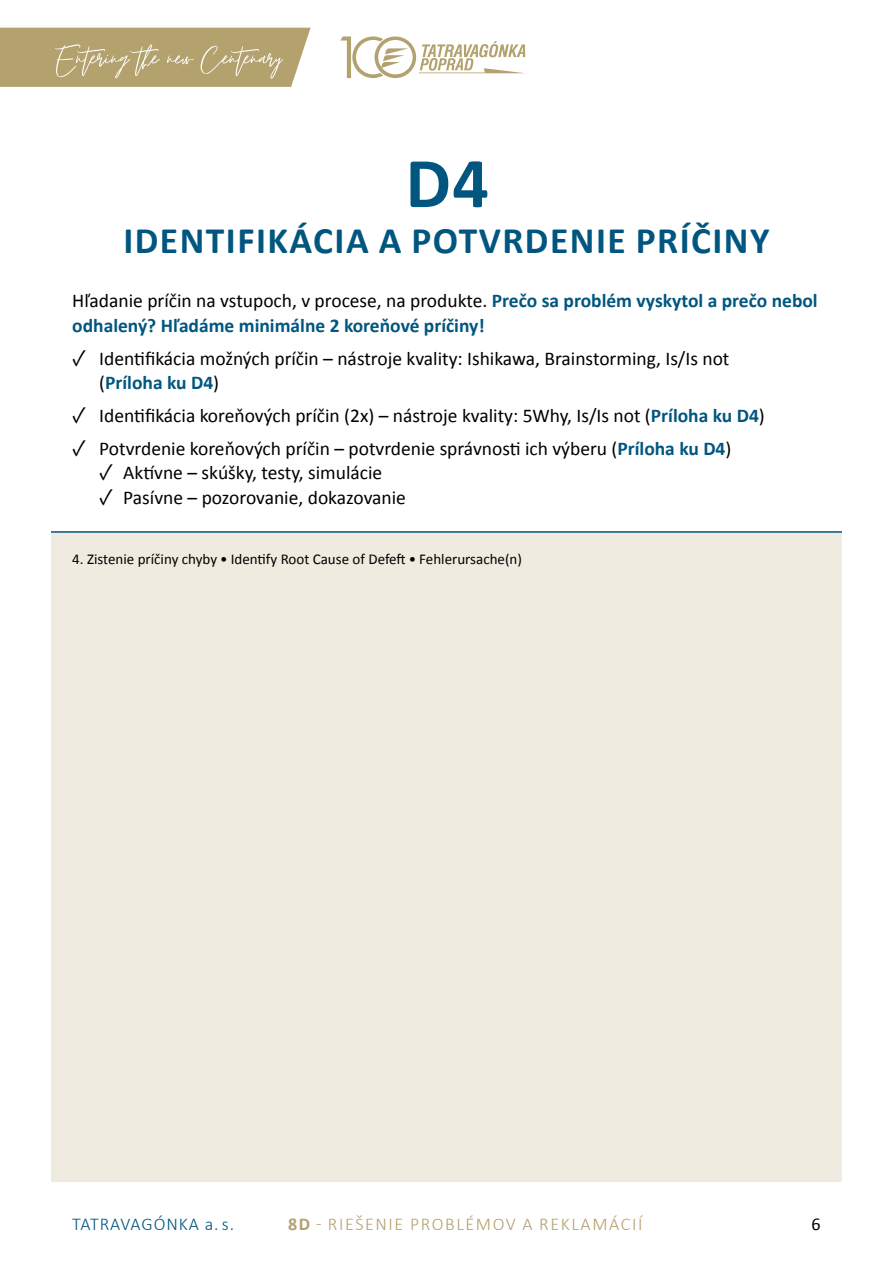
<style>
.page{position:relative;width:893px;height:1263px;background:#fff}
.page>*{position:absolute;margin:0;border:0;box-sizing:border-box;transform-origin:0 0}
.t1{font:700 72px "Calibri";color:#00567f}
.t2{font:700 37.5px "Calibri";letter-spacing:.04em;color:#00567f}
.t3{font:19.5px/24.5px "Calibri";color:#000}
.t4{font:700 19.5px/24.5px "Calibri";color:#00567f}
.t5{font:300 18px "Calibri";letter-spacing:.09em;color:#b3a16e}
.t6{font:300 18px "Calibri";letter-spacing:.05em;color:#00567f}
.t7{font:18px "Calibri";color:#000}
.t8{font:15px "Calibri";color:#000}
.s1{font-weight:400;color:#000}
.s2{font-family:"Acumin Pro"}
.s3{font-weight:700;color:#00567f}
.s4{font-weight:700}
</style>
<div class="page">
<svg style="left:340px;top:36px;width:186px;height:42px"></svg>
<svg style="left:0;top:28px;width:311px;height:59px;background:#b8a879"></svg>
<div style="left:51px;top:532px;width:791px;height:649px;background:#efebe1"></div>
<hr style="left:51px;top:531px;width:791px;height:2px;background:#00567f">
<h1 class="t1" style="left:406px;top:132px;width:85px">D4</h1>
<h2 class="t2" style="left:123px;top:214px;width:648px">IDENTIFIKÁCIA A POTVRDENIE PRÍČINY</h2>
<p class="t4" style="left:72px;top:288px;width:747px"><span class="s1">Hľadanie príčin na vstupoch, v procese, na produkte.</span> Prečo sa problém vyskytol a prečo nebol odhalený? Hľadáme minimálne 2 koreňové príčiny!</p>
<p class="t3" style="left:99px;top:345px;width:632px;text-indent:-27px"><span class="s2">✓</span> Identifikácia možných príčin – nástroje kvality: Ishikawa, Brainstorming, Is/Is not (<span class="s3">Príloha ku D4</span>)</p>
<p class="t3" style="left:72px;top:403px;width:694px"><span class="s2">✓</span> Identifikácia koreňových príčin (2x) – nástroje kvality: 5Why, Is/Is not (<span class="s3">Príloha ku D4</span>)</p>
<p class="t3" style="left:72px;top:436px;width:661px"><span class="s2">✓</span> Potvrdenie koreňových príčin – potvrdenie správnosti ich výberu (<span class="s3">Príloha ku D4</span>)</p>
<p class="t3" style="left:99px;top:460px;width:284px"><span class="s2">✓</span> Aktívne – skúšky, testy, simulácie</p>
<p class="t3" style="left:99px;top:485px;width:308px"><span class="s2">✓</span> Pasívne – pozorovanie, dokazovanie</p>
<p class="t8" style="left:72px;top:549px;width:451px">4. Zistenie príčiny chyby • Identify Root Cause of Defeft • Fehlerursache(n)</p>
<p class="t6" style="left:72px;top:1212px;width:163px">TATRAVAGÓNKA a. s.</p>
<p class="t5" style="left:288px;top:1212px;width:356px"><span class="s4">8D</span> - RIEŠENIE PROBLÉMOV A REKLAMÁCIÍ</p>
<p class="t7" style="left:812px;top:1211px;width:11px">6</p>
</div>
